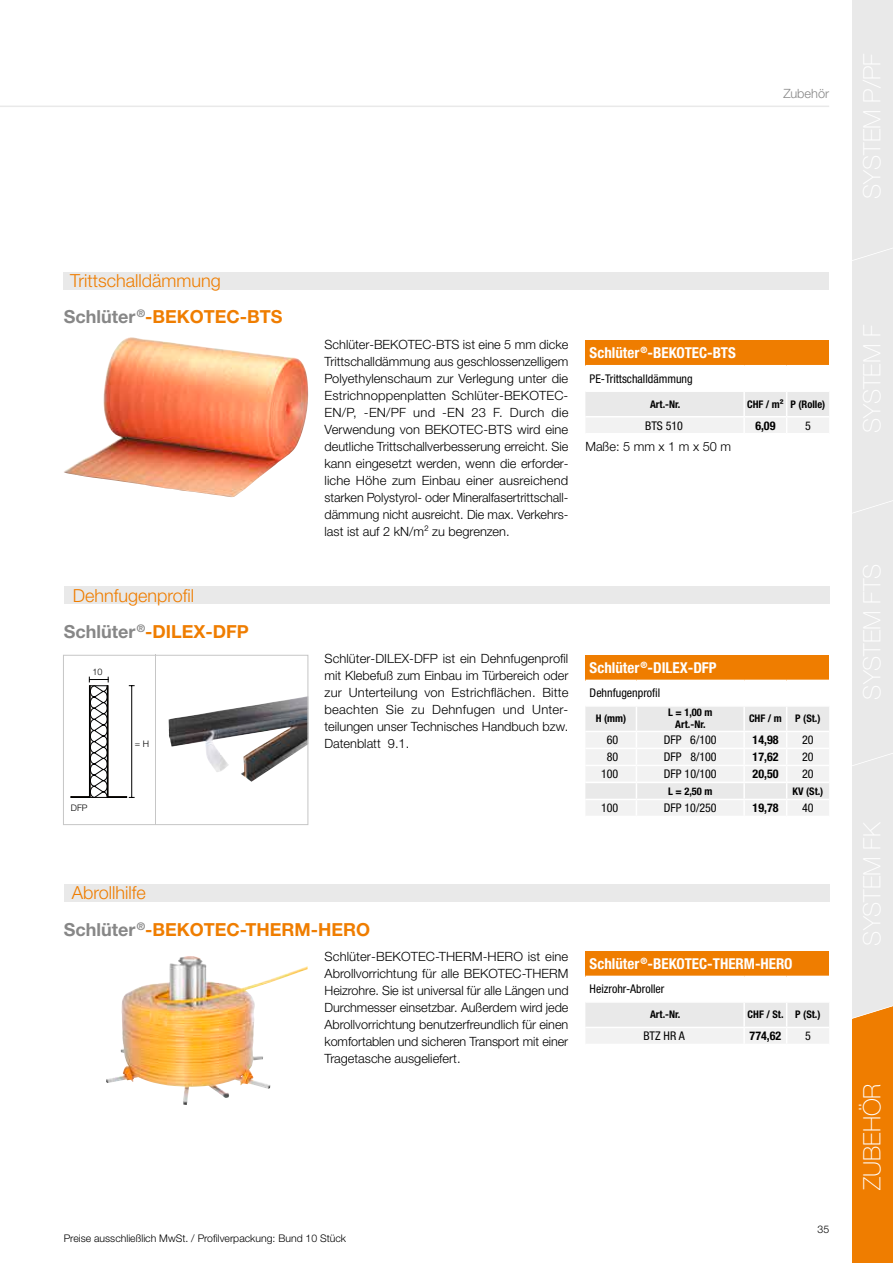
<style>
.page{position:relative;width:893px;height:1263px;background:#fff}
.page>*{position:absolute;margin:0;border:0;box-sizing:border-box;transform-origin:0 0}
.t1{font:100 24px "Helvetica Neue LT Pro";color:#fff}
.t2{font:700 18px "Helvetica Neue LTW1 G";color:#ef7d00}
.t3{font:300 18px "Helvetica Neue LTW1 G";color:#ef7d00}
.t4{font:700 condensed 15px "Helvetica Neue LTW1 G";color:#fff}
.t5{font:300 12.75px/17px "Helvetica Neue LTW1 G";color:#000;text-align:justify}
.t6{font:300 12.75px "Helvetica Neue LTW1 G";letter-spacing:.28em;color:#000}
.t7{font:300 12.75px "Helvetica Neue LTW1 G";color:#878787}
.t8{font:condensed 12px "Helvetica Neue LTW1 G";color:#000}
.t9{font:700 condensed 12px "Helvetica Neue LTW1 G";color:#000}
.t10{font:700 condensed 10.5px/12px "Helvetica Neue LTW1 G";color:#000;text-align:center}
.t11{font:300 10.5px "Helvetica Neue LTW1 G";color:#000}
.t12{font:300 9px "Helvetica Neue LT Pro";color:#000}
.s1{color:#878787}
</style>
<div class="page">
<hr style="left:0;top:106px;width:829px;height:1px;background:#e9e9e9">
<svg style="left:852px;top:0;width:41px;height:1263px;background:#ead3ba"></svg>
<img style="left:64px;top:337px;width:245px;height:160px">
<div style="left:64px;top:272px;width:765px;height:17px;background:#e9e9e9"></div>
<div style="left:585px;top:340px;width:244px;height:26px;background:#ef7d00"></div>
<hr style="left:585px;top:365px;width:159px;height:1px;background:#fff">
<hr style="left:744px;top:365px;width:43px;height:1px;background:#fff">
<hr style="left:787px;top:365px;width:42px;height:1px;background:#fff">
<svg style="left:585px;top:392px;width:244px;height:41px"></svg>
<svg style="left:70px;top:657px;width:236px;height:166px"></svg>
<hr style="left:131px;top:686px;width:1px;height:111px;background:#000">
<div style="left:63px;top:655px;width:245px;height:170px;border:1px solid #c6c6c6"></div>
<div style="left:64px;top:587px;width:765px;height:17px;background:#e9e9e9"></div>
<div style="left:585px;top:655px;width:244px;height:25px;background:#ef7d00"></div>
<svg style="left:585px;top:707px;width:244px;height:108px"></svg>
<img style="left:106px;top:956px;width:82px;height:127px">
<div style="left:64px;top:884px;width:765px;height:17px;background:#e9e9e9"></div>
<div style="left:585px;top:951px;width:244px;height:25px;background:#ef7d00"></div>
<svg style="left:585px;top:1003px;width:244px;height:40px"></svg>
<p class="t7" style="left:783px;top:86px;width:47px">Zubehör</p>
<h2 class="t3" style="left:70px;top:270px;width:152px">Trittschalldämmung</h2>
<h2 class="t2" style="left:64px;top:306px;width:220px"><span class="s1">Schlüter</span> <sup>®</sup>-BEKOTEC-BTS</h2>
<h2 class="t3" style="left:73px;top:584px;width:123px">Dehnfugenprofil</h2>
<h2 class="t2" style="left:64px;top:620px;width:187px"><span class="s1">Schlüter</span> <sup>®</sup>-DILEX-DFP</h2>
<p class="t12" style="left:92px;top:666px;width:12px">10</p>
<p class="t12" style="left:71px;top:802px;width:18px">DFP</p>
<p class="t12" style="left:135px;top:738px;width:16px">= H</p>
<p class="t5" style="left:325px;top:336px;width:245px">Schlüter-BEKOTEC-BTS ist eine 5 mm dicke Trittschalldämmung aus geschlossenzelligem Polyethylenschaum zur Verlegung unter die Estrichnoppenplatten Schlüter-BEKOTEC-EN/P, -EN/PF und -EN 23 F. Durch die Verwendung von BEKOTEC-BTS wird eine deutliche Trittschallverbesserung erreicht. Sie kann eingesetzt werden, wenn die erforder&shy;liche Höhe zum Einbau einer ausreichend starken Polystyrol- oder Mineralfasertrittschall&shy;dämmung nicht ausreicht. Die max. Verkehrs&shy;last ist auf 2 kN/m² zu begrenzen.</p>
<p class="t4" style="left:590px;top:344px;width:148px">Schlüter <sup>®</sup>-BEKOTEC-BTS</p>
<p class="t8" style="left:590px;top:371px;width:105px">PE-Trittschalldämmung</p>
<p class="t10" style="left:650px;top:398px;width:32px">Art.-Nr.</p>
<p class="t10" style="left:747px;top:398px;width:80px">CHF / m² P (Rolle)</p>
<p class="t8" style="left:645px;top:418px;width:39px">BTS 510</p>
<p class="t9" style="left:755px;top:418px;width:22px">6,09</p>
<p class="t8" style="left:805px;top:418px;width:7px">5</p>
<p class="t6" style="left:585px;top:438px;width:147px">Maße: 5mmx1mx50m</p>
<p class="t5" style="left:325px;top:650px;width:245px">Schlüter-DILEX-DFP ist ein Dehnfugenprofil mit Klebefuß zum Einbau im Türbereich oder zur Unterteilung von Estrichflächen. Bitte beachten Sie zu Dehnfugen und Unter&shy;teilungen unser Technisches Handbuch bzw.<br>Datenblatt 9.1.</p>
<p class="t4" style="left:590px;top:659px;width:129px">Schlüter <sup>®</sup>-DILEX-DFP</p>
<p class="t8" style="left:590px;top:686px;width:72px">Dehnfugenprofil</p>
<p class="t10" style="left:596px;top:713px;width:32px">H (mm)</p>
<p class="t10" style="left:668px;top:707px;width:46px">L = 1,00 m<br>Art.-Nr.</p>
<p class="t10" style="left:749px;top:713px;width:34px">CHF / m</p>
<p class="t10" style="left:795px;top:713px;width:27px">P (St.)</p>
<p class="t8" style="left:607px;top:733px;width:13px">60</p>
<p class="t8" style="left:664px;top:733px;width:54px">DFP 6/100</p>
<p class="t9" style="left:753px;top:733px;width:27px">14,98</p>
<p class="t8" style="left:802px;top:733px;width:13px">20</p>
<p class="t8" style="left:607px;top:750px;width:13px">80</p>
<p class="t8" style="left:664px;top:750px;width:54px">DFP 8/100</p>
<p class="t9" style="left:753px;top:750px;width:27px">17,62</p>
<p class="t8" style="left:802px;top:750px;width:13px">20</p>
<p class="t8" style="left:601px;top:767px;width:19px">100</p>
<p class="t8" style="left:664px;top:767px;width:54px">DFP 10/100</p>
<p class="t9" style="left:753px;top:767px;width:27px">20,50</p>
<p class="t8" style="left:802px;top:767px;width:13px">20</p>
<p class="t10" style="left:668px;top:785px;width:46px">L = 2,50 m</p>
<p class="t10" style="left:792px;top:785px;width:32px">KV (St.)</p>
<p class="t8" style="left:601px;top:801px;width:19px">100</p>
<p class="t8" style="left:664px;top:801px;width:54px">DFP 10/250</p>
<p class="t9" style="left:753px;top:801px;width:27px">19,78</p>
<p class="t8" style="left:802px;top:801px;width:13px">40</p>
<h2 class="t3" style="left:72px;top:882px;width:76px">Abrollhilfe</h2>
<h2 class="t2" style="left:64px;top:918px;width:308px"><span class="s1">Schlüter</span> <sup>®</sup>-BEKOTEC-THERM-HERO</h2>
<p class="t5" style="left:325px;top:948px;width:245px">Schlüter-BEKOTEC-THERM-HERO ist eine Abrollvorrichtung für alle BEKOTEC-THERM Heizrohre. Sie ist universal für alle Längen und Durchmesser einsetzbar. Außerdem wird jede Abrollvorrichtung benutzerfreundlich für einen komfortablen und sicheren Transport mit einer Tragetasche ausgeliefert.</p>
<p class="t4" style="left:590px;top:955px;width:204px">Schlüter <sup>®</sup>-BEKOTEC-THERM-HERO</p>
<p class="t8" style="left:590px;top:982px;width:76px">Heizrohr-Abroller</p>
<p class="t10" style="left:650px;top:1009px;width:32px">Art.-Nr.</p>
<p class="t10" style="left:748px;top:1009px;width:74px">CHF / St. P (St.)</p>
<p class="t8" style="left:643px;top:1029px;width:43px">BTZ HR A</p>
<p class="t9" style="left:750px;top:1029px;width:33px">774,62</p>
<p class="t8" style="left:805px;top:1029px;width:7px">5</p>
<p class="t11" style="left:64px;top:1231px;width:284px">Preise ausschließlich MwSt. / Profilverpackung: Bund 10 Stück</p>
<p class="t11" style="left:817px;top:1223px;width:13px">35</p>
<h1 class="t1" style="left:858px;top:1190px;width:108px;rotate:-90deg">ZUBEHÖR</h1>
</div>
